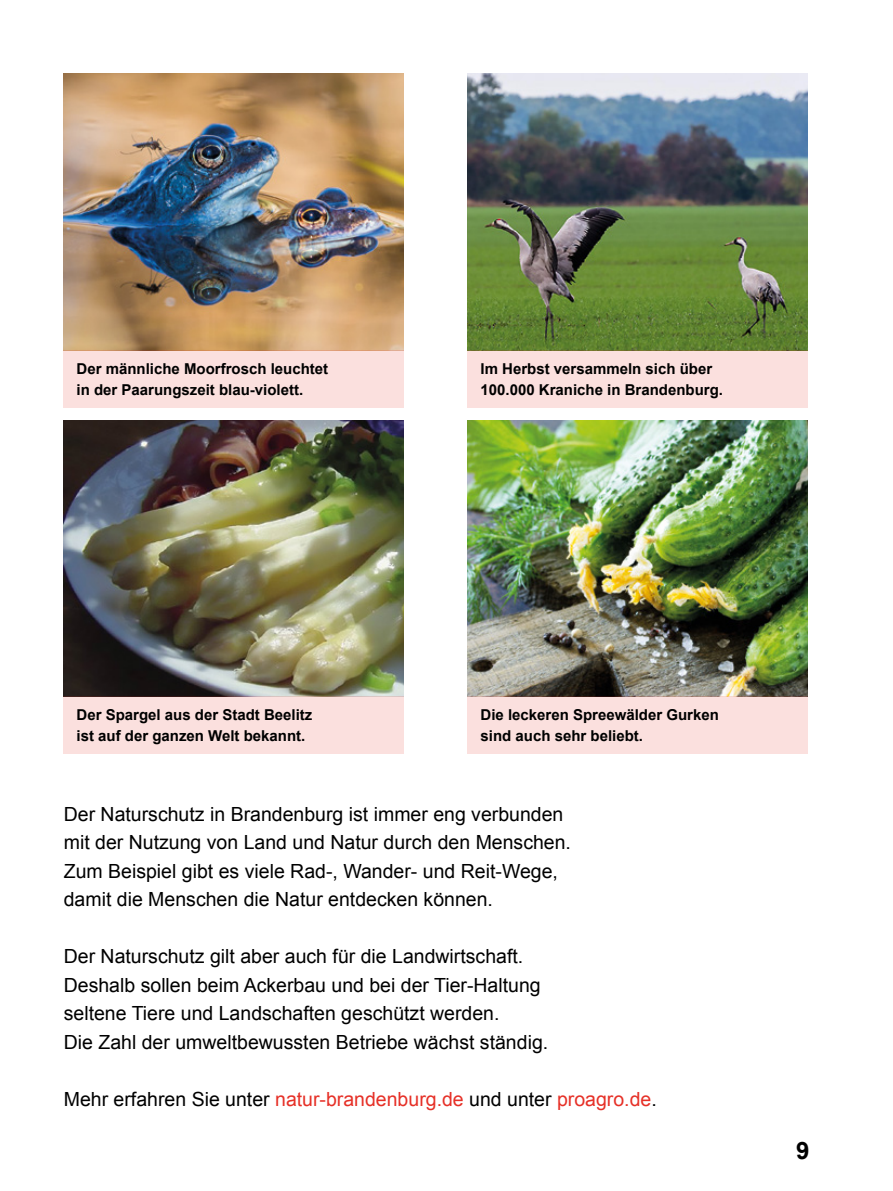
<style>
.page{position:relative;width:893px;height:1191px;background:#fff}
.page>*{position:absolute;margin:0;border:0;box-sizing:border-box;transform-origin:0 0}
.t1{font:700 24px "Arial";color:#000}
.t2{font:19.5px/28.5px "Arial";color:#000}
.t3{font:19.5px "Arial";color:#e63027}
.t4{font:700 15px/21px "Arial";color:#000}
.s1{color:#000}
</style>
<div class="page">
<img style="left:468px;top:74px;width:340px;height:276px">
<img style="left:468px;top:420px;width:340px;height:276px">
<img style="left:64px;top:74px;width:340px;height:276px">
<img style="left:64px;top:420px;width:340px;height:276px">
<div style="left:64px;top:696px;width:340px;height:58px;background:#fbe0de"></div>
<div style="left:468px;top:696px;width:340px;height:58px;background:#fbe0de"></div>
<div style="left:64px;top:350px;width:340px;height:57px;background:#fbe0de"></div>
<div style="left:468px;top:350px;width:340px;height:57px;background:#fbe0de"></div>
<p class="t4" style="left:77px;top:358px;width:253px">Der männliche Moorfrosch leuchtet in der Paarungszeit blau-violett.</p>
<p class="t4" style="left:480px;top:358px;width:244px">Im Herbst versammeln sich über<br>100.000 Kraniche in Brandenburg.</p>
<p class="t4" style="left:77px;top:705px;width:237px">Der Spargel aus der Stadt Beelitz ist auf der ganzen Welt bekannt.</p>
<p class="t4" style="left:480px;top:705px;width:240px">Die leckeren Spreewälder Gurken sind auch sehr beliebt.</p>
<p class="t2" style="left:64px;top:800px;width:509px">Der Naturschutz in Brandenburg ist immer eng verbunden mit der Nutzung von Land und Natur durch den Menschen.<br>Zum Beispiel gibt es viele Rad-, Wander- und Reit-Wege, damit die Menschen die Natur entdecken können.</p>
<p class="t2" style="left:64px;top:942px;width:486px">Der Naturschutz gilt aber auch für die Landwirtschaft.<br>Deshalb sollen beim Ackerbau und bei der Tier-Haltung seltene Tiere und Landschaften geschützt werden.<br>Die Zahl der umweltbewussten Betriebe wächst ständig.</p>
<p class="t3" style="left:64px;top:1086px;width:594px"><span class="s1">Mehr erfahren Sie unter</span> natur-brandenburg.de <span class="s1">und unter</span> proagro.de<span class="s1">.</span></p>
<p class="t1" style="left:796px;top:1134px;width:15px">9</p>
</div>
